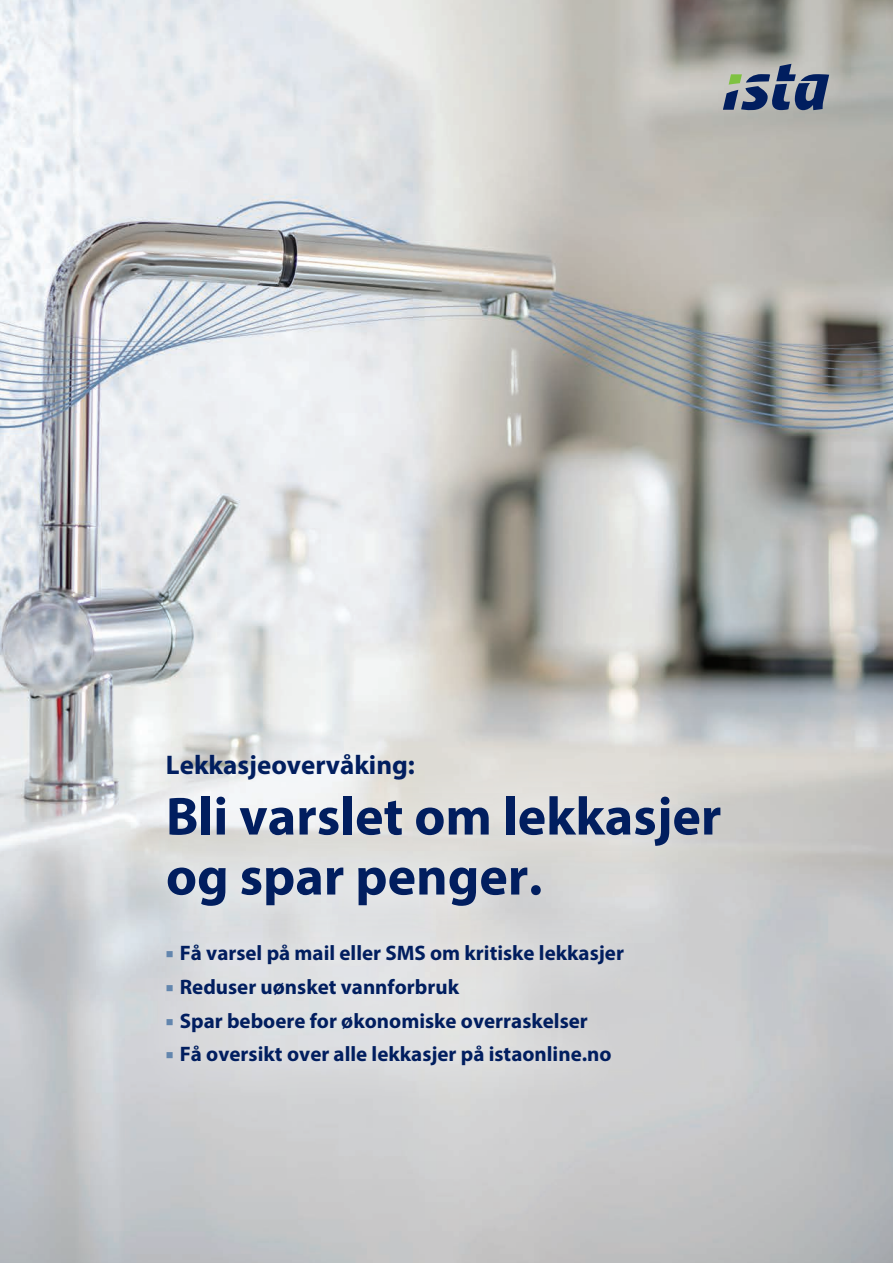
<style>
.page{position:relative;width:893px;height:1263px;background:#fff}
.page>*{position:absolute;margin:0;border:0;box-sizing:border-box;transform-origin:0 0}
.t1{font:700 54px/60px "Myriad Pro";color:#011e5f}
.t2{font:700 27px "Myriad Pro";color:#011e5f}
.t3{font:700 21px/33.8px "Myriad Pro";color:#011e5f}
.t4{font:10.5px "Wingdings";color:#6386ae}
</style>
<div class="page">
<img style="left:0;top:0;width:893px;height:1263px">
<div style="left:126px;top:714px;width:598px;height:234px;background:#fff;opacity:.75"></div>
<div style="left:126px;top:902px;width:528px;height:205px;background:#d8dadb"></div>
<svg style="left:723px;top:64px;width:106px;height:46px;background:#6e7b92"></svg>
<p class="t2" style="left:166px;top:747px;width:251px">Lekkasjeovervåking:</p>
<h1 class="t1" style="left:166px;top:784px;width:557px">Bli varslet om lekkasjer og spar penger.</h1>
<p class="t3" style="left:180px;top:936px;width:446px">Få varsel på mail eller SMS om kritiske lekkasjer Reduser uønsket vannforbruk<br>Spar beboere for økonomiske overraskelser<br>Få oversikt over alle lekkasjer på istaonline.no</p>
<p class="t4" style="left:166px;top:949px;width:9px">■</p>
<p class="t4" style="left:166px;top:982px;width:9px">■</p>
<p class="t4" style="left:166px;top:1016px;width:9px">■</p>
<p class="t4" style="left:166px;top:1050px;width:9px">■</p>
</div>
